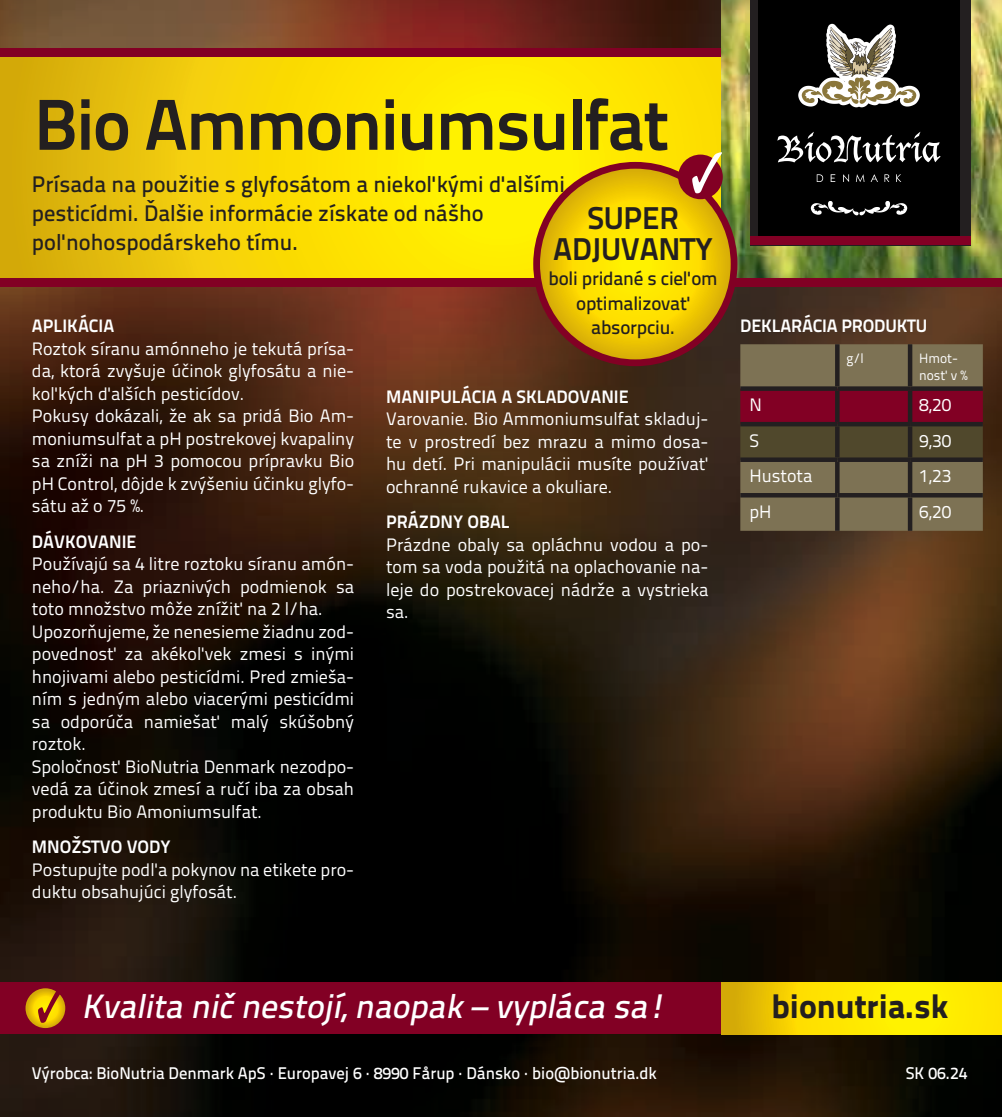
<style>
.page{position:relative;width:1002px;height:1117px;background:#fff}
.page>*{position:absolute;margin:0;border:0;box-sizing:border-box;transform-origin:0 0}
.t1{font:700 72px "Titillium Text 22 L";letter-spacing:-.025em;color:#231f20}
.t2{font:italic 500 33.75px "Titillium Text 22 L";color:#fff}
.t3{font:800 33.75px "Titillium Text 22 L";color:#231f20}
.t4{font:700 31.5px/31.1px "Titillium Text 22 L";letter-spacing:-.01em;color:#231f20;text-align:center}
.t5{font:500 22.5px/29.2px "Titillium Text 22 L";color:#231f20}
.t6{font:500 19.12px/24.8px "Titillium Text 22 L";letter-spacing:-.01em;color:#231f20;text-align:center}
.t7{font:18px/22.5px "Titillium Text 22 L";color:#fff}
.t8{font:700 18px "Titillium Text 22 L";color:#fff}
.t9{font:500 16.88px "Titillium Text 22 L";color:#fff}
.t10{font:13.5px/16.2px "Titillium Text 22 L";color:#fff}
</style>
<div class="page">
<img style="left:0;top:0;width:1001px;height:1116px">
<svg style="left:0;top:57px;width:721px;height:220px;background:#f4d704"></svg>
<div style="left:0;top:48px;width:1001px;height:9px;background:#820024"></div>
<img style="left:721px;top:0;width:280px;height:277px">
<div style="left:0;top:277px;width:1001px;height:9px;background:#820024"></div>
<svg style="left:536px;top:165px;width:198px;height:198px;background:#edc703"></svg>
<div style="left:533px;top:162px;width:204px;height:204px;border:7px solid #820024;border-radius:50%"></div>
<div style="left:678px;top:154px;width:44px;height:45px;background:#820024;border-radius:50%"></div>
<svg style="left:692px;top:152px;width:29px;height:41px"></svg>
<div style="left:0;top:982px;width:734px;height:51px;background:#820024"></div>
<svg style="left:721px;top:982px;width:280px;height:51px;background:#f8de00"></svg>
<svg style="left:26px;top:988px;width:39px;height:39px"></svg>
<svg style="left:38px;top:988px;width:27px;height:34px"></svg>
<div style="left:740px;top:344px;width:242px;height:186px;background:#7d7254"></div>
<svg style="left:740px;top:391px;width:242px;height:66px;background:#682327"></svg>
<hr style="left:835px;top:344px;width:4px;height:42px;background:#231f20">
<div style="left:907px;top:344px;width:5px;height:42px;background:#231f20"></div>
<div style="left:740px;top:386px;width:97px;height:5px;background:#231f20"></div>
<div style="left:837px;top:386px;width:72px;height:5px;background:#231f20"></div>
<hr style="left:835px;top:391px;width:4px;height:31px;background:#231f20">
<div style="left:909px;top:386px;width:73px;height:5px;background:#231f20"></div>
<div style="left:907px;top:391px;width:5px;height:31px;background:#231f20"></div>
<hr style="left:740px;top:422px;width:97px;height:4px;background:#231f20">
<hr style="left:837px;top:422px;width:72px;height:4px;background:#231f20">
<hr style="left:835px;top:426px;width:4px;height:31px;background:#231f20">
<hr style="left:909px;top:422px;width:73px;height:4px;background:#231f20">
<div style="left:907px;top:426px;width:5px;height:31px;background:#231f20"></div>
<div style="left:740px;top:457px;width:97px;height:5px;background:#231f20"></div>
<div style="left:837px;top:457px;width:72px;height:5px;background:#231f20"></div>
<hr style="left:835px;top:462px;width:4px;height:31px;background:#231f20">
<div style="left:909px;top:457px;width:73px;height:5px;background:#231f20"></div>
<div style="left:907px;top:462px;width:5px;height:31px;background:#231f20"></div>
<hr style="left:740px;top:493px;width:97px;height:4px;background:#231f20">
<hr style="left:837px;top:493px;width:72px;height:4px;background:#231f20">
<hr style="left:835px;top:497px;width:4px;height:33px;background:#231f20">
<hr style="left:909px;top:493px;width:73px;height:4px;background:#231f20">
<div style="left:907px;top:497px;width:5px;height:33px;background:#231f20"></div>
<div style="left:749px;top:0;width:221px;height:245px;background:#231f20"></div>
<div style="left:758px;top:0;width:201px;height:240px;background:#000"></div>
<svg style="left:798px;top:24px;width:121px;height:83px"></svg>
<svg style="left:810px;top:201px;width:97px;height:14px"></svg>
<svg style="left:816px;top:174px;width:7px;height:8px"></svg>
<svg style="left:843px;top:174px;width:6px;height:8px"></svg>
<svg style="left:855px;top:174px;width:9px;height:8px"></svg>
<svg style="left:870px;top:174px;width:7px;height:8px"></svg>
<svg style="left:884px;top:174px;width:5px;height:8px"></svg>
<svg style="left:896px;top:174px;width:5px;height:8px"></svg>
<svg style="left:777px;top:132px;width:163px;height:30px"></svg>
<svg style="left:830px;top:174px;width:5px;height:8px"></svg>
<div style="left:749px;top:236px;width:221px;height:9px;background:#820024"></div>
<h1 class="t1" style="left:34px;top:69px;width:636px">Bio Ammoniumsulfat</h1>
<p class="t5" style="left:32px;top:168px;width:534px">Prísada na použitie s glyfosátom a niekoľkými ďalšími pesticídmi. Ďalšie informácie získate od nášho poľnohospodárskeho tímu.</p>
<h3 class="t4" style="left:553px;top:200px;width:161px">SUPER<br>ADJUVANTY</h3>
<p class="t6" style="left:548px;top:264px;width:171px">boli pridané s cieľom optimalizovať absorpciu.</p>
<p class="t8" style="left:32px;top:312px;width:84px">APLIKÁCIA</p>
<p class="t7" style="left:32px;top:336px;width:324px">Roztok síranu amónneho je tekutá prísa&shy;da, ktorá zvyšuje účinok glyfosátu a nie&shy;koľkých ďalších pesticídov.<br>Pokusy dokázali, že ak sa pridá Bio Am&shy;moniumsulfat a pH postrekovej kvapaliny sa zníži na pH 3 pomocou prípravku Bio pH Control, dôjde k zvýšeniu účinku glyfo&shy;sátu až o 75 %.</p>
<p class="t8" style="left:32px;top:527px;width:106px">DÁVKOVANIE</p>
<p class="t7" style="left:32px;top:551px;width:324px">Používajú sa 4 litre roztoku síranu amón&shy;neho/ha. Za priaznivých podmienok sa toto množstvo môže znížiť na 2 l/ha.<br>Upozorňujeme, že nenesieme žiadnu zod&shy;povednosť za akékoľvek zmesi s inými hnojivami alebo pesticídmi. Pred zmieša&shy;ním s jedným alebo viacerými pesticídmi sa odporúča namiešať malý skúšobný roztok.<br>Spoločnosť BioNutria Denmark nezodpo&shy;vedá za účinok zmesí a ručí iba za obsah produktu Bio Amoniumsulfat.</p>
<p class="t8" style="left:32px;top:832px;width:140px">MNOŽSTVO VODY</p>
<p class="t7" style="left:32px;top:857px;width:324px">Postupujte podľa pokynov na etikete pro&shy;duktu obsahujúci glyfosát.</p>
<p class="t8" style="left:386px;top:382px;width:244px">MANIPULÁCIA A SKLADOVANIE</p>
<p class="t7" style="left:386px;top:407px;width:324px;text-align:justify">Varovanie. Bio Ammoniumsulfat skladuj&shy;te v prostredí bez mrazu a mimo dosa&shy;hu detí. Pri manipulácii musíte používať ochranné rukavice a okuliare.</p>
<p class="t8" style="left:386px;top:508px;width:125px">PRÁZDNY OBAL</p>
<p class="t7" style="left:386px;top:532px;width:324px;text-align:justify">Prázdne obaly sa opláchnu vodou a po&shy;tom sa voda použitá na oplachovanie na&shy;leje do postrekovacej nádrže a vystrieka sa.</p>
<p class="t8" style="left:740px;top:312px;width:188px">DEKLARÁCIA PRODUKTU</p>
<p class="t10" style="left:846px;top:350px;width:19px">g/l</p>
<p class="t10" style="left:918px;top:350px;width:50px">Hmot&shy;nosť v %</p>
<p class="t7" style="left:749px;top:392px;width:14px">N</p>
<p class="t7" style="left:918px;top:392px;width:34px">8,20</p>
<p class="t7" style="left:749px;top:428px;width:11px">S</p>
<p class="t7" style="left:918px;top:428px;width:34px">9,30</p>
<p class="t7" style="left:749px;top:463px;width:65px">Hustota</p>
<p class="t7" style="left:918px;top:463px;width:34px">1,23</p>
<p class="t7" style="left:749px;top:499px;width:24px">pH</p>
<p class="t7" style="left:918px;top:499px;width:34px">6,20</p>
<h2 class="t2" style="left:82px;top:980px;width:592px">Kvalita ničnestojí,naopak – vypláca sa!</h2>
<h2 class="t3" style="left:771px;top:979px;width:178px">bionutria.sk</h2>
<p class="t9" style="left:32px;top:1059px;width:626px">Výrobca: BioNutria Denmark ApS · Europavej 6 · 8990 Fårup · Dánsko · bio@bionutria.dk</p>
<p class="t9" style="left:905px;top:1059px;width:63px">SK 06.24</p>
</div>
